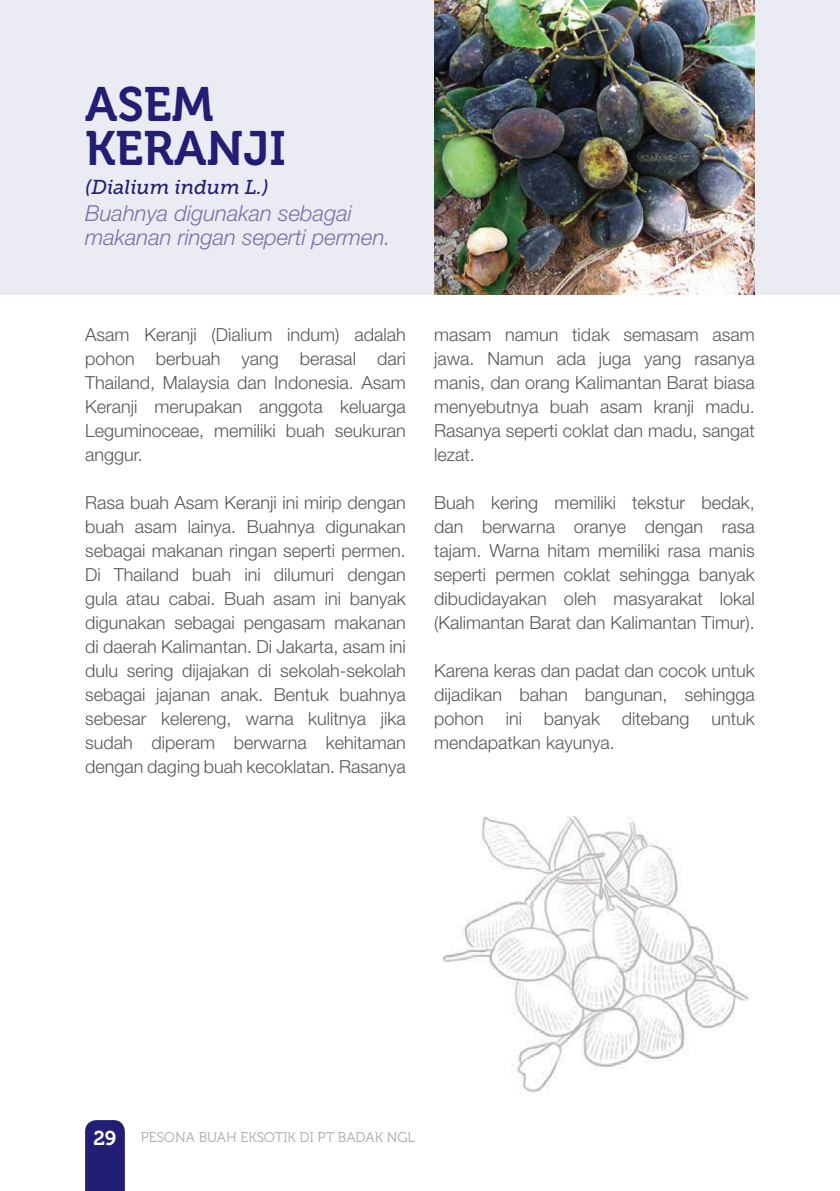
<style>
.page{position:relative;width:840px;height:1191px;background:#fff}
.page>*{position:absolute;margin:0;border:0;box-sizing:border-box;transform-origin:0 0}
.t1{font:48px/44px "Museo 700";color:#221e73}
.t2{font:italic 300 22px/24px "Helvetica Neue";color:#7972a8}
.t3{font:italic 20px "Museo Slab 500";letter-spacing:-.005em;color:#221e73}
.t4{font:300 18px/24px "Helvetica Neue";color:#57585a;text-align:justify}
.t5{font:14px "Museo 300";color:#a8a9ad}
.s1{font-family:"Museo 700";font-size:20px;color:#fff}
</style>
<div class="page">
<div style="left:0;top:0;width:839px;height:295px;background:#ebebf3"></div>
<svg style="left:85px;top:1120px;width:40px;height:71px;background:#272376"></svg>
<img style="left:434px;top:0;width:320px;height:295px">
<hr style="left:839px;top:0;width:1px;height:295px;background:#fcfaf1">
<img style="left:443px;top:816px;width:307px;height:278px">
<h1 class="t1" style="left:85px;top:83px;width:202px">ASEM<br>KERANJI</h1>
<p class="t3" style="left:85px;top:176px;width:185px">(Dialium indum L.)</p>
<p class="t2" style="left:85px;top:201px;width:307px">Buahnya digunakan sebagai makanan ringan seperti permen.</p>
<p class="t4" style="left:85px;top:322px;width:322px">Asam Keranji (Dialium indum) adalah pohon berbuah yang berasal dari Thailand, Malaysia dan Indonesia. Asam Keranji merupakan anggota keluarga Leguminoceae, memiliki buah seukuran anggur.</p>
<p class="t4" style="left:85px;top:490px;width:322px">Rasa buah Asam Keranji ini mirip dengan buah asam lainya. Buahnya digunakan sebagai makanan ringan seperti permen.<br>Di Thailand buah ini dilumuri dengan gula atau cabai. Buah asam ini banyak digunakan sebagai pengasam makanan di daerah Kalimantan. Di Jakarta, asam ini dulu sering dijajakan di sekolah-sekolah sebagai jajanan anak. Bentuk buahnya sebesar kelereng, warna kulitnya jika sudah diperam berwarna kehitaman dengan daging buah kecoklatan. Rasanya</p>
<p class="t4" style="left:434px;top:322px;width:322px">masam namun tidak semasam asam jawa. Namun ada juga yang rasanya manis, dan orang Kalimantan Barat biasa menyebutnya buah asam kranji madu.<br>Rasanya seperti coklat dan madu, sangat lezat.</p>
<p class="t4" style="left:434px;top:490px;width:322px">Buah kering memiliki tekstur bedak, dan berwarna oranye dengan rasa tajam. Warna hitam memiliki rasa manis seperti permen coklat sehingga banyak dibudidayakan oleh masyarakat lokal (Kalimantan Barat dan Kalimantan Timur).</p>
<p class="t4" style="left:434px;top:658px;width:322px">Karena keras dan padat dan cocok untuk dijadikan bahan bangunan, sehingga pohon ini banyak ditebang untuk mendapatkan kayunya.</p>
<p class="t5" style="left:94px;top:1129px;width:323px"><span class="s1">29</span> PESONA BUAH EKSOTIK DI PT BADAK NGL</p>
</div>
